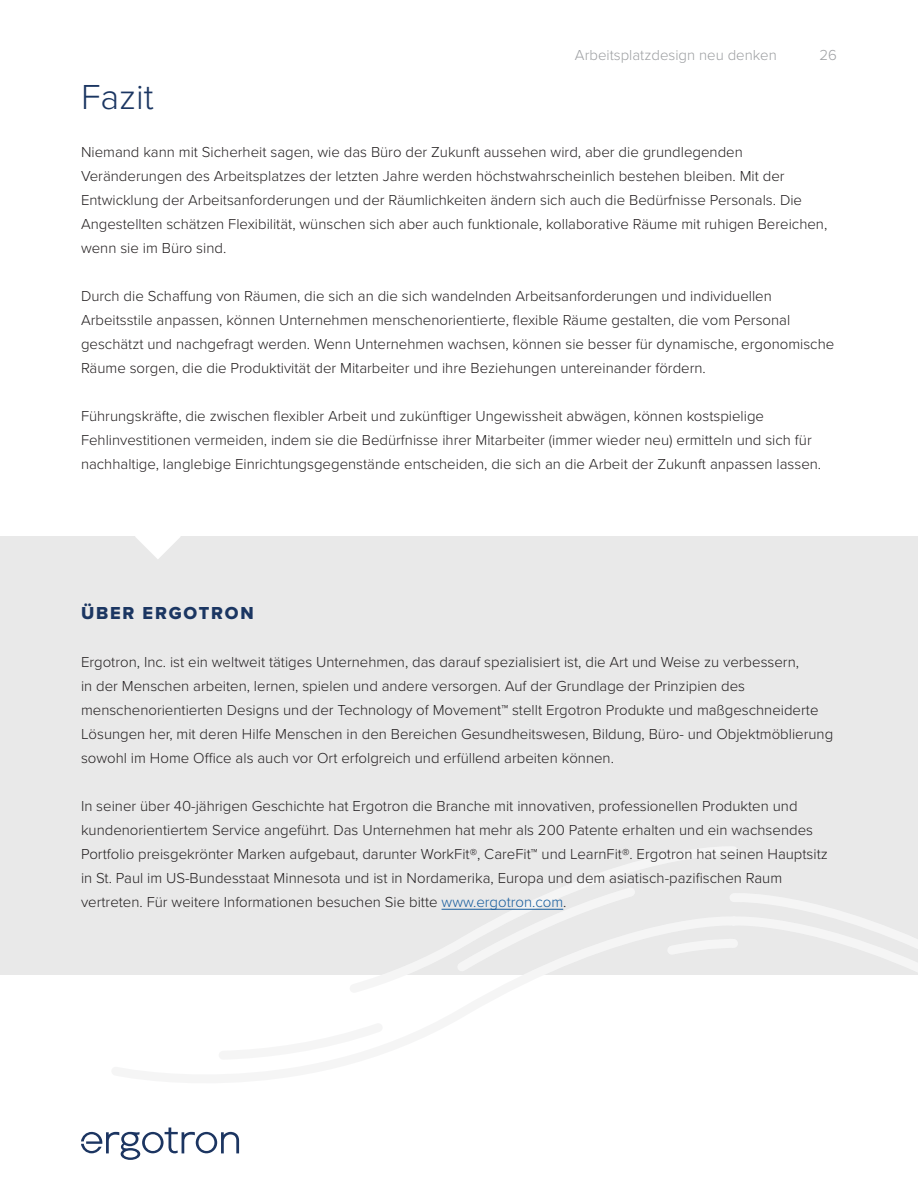
<style>
.page{position:relative;width:918px;height:1188px;background:#fff}
.page>*{position:absolute;margin:0;border:0;box-sizing:border-box;transform-origin:0 0}
.t1{font:300 36px "Proxima Nova";color:#1b3662}
.t2{font:18px "Proxima Nova Extrabld";letter-spacing:.1em;color:#1b3662}
.t3{font:300 15px/24px "Proxima Nova";color:#231f20}
.t4{font:300 15px "Proxima Nova";color:#9d9fa2}
.s1{color:#175d9e}
</style>
<div class="page">
<svg style="left:81px;top:1128px;width:158px;height:32px"></svg>
<div style="left:0;top:537px;width:918px;height:438px;background:#e9e9e9"></div>
<svg style="left:136px;top:537px;width:44px;height:22px"></svg>
<svg style="left:383px;top:847px;width:535px;height:128px"></svg>
<hr style="left:442px;top:909px;width:121px;height:1px;background:#175d9e">
<p class="t4" style="left:575px;top:44px;width:203px">Arbeitsplatzdesign neu denken</p>
<p class="t4" style="left:820px;top:44px;width:19px">26</p>
<p class="t1" style="left:81px;top:71px;width:74px">Fazit</p>
<p class="t3" style="left:81px;top:140px;width:748px">Niemand kann mit Sicherheit sagen, wie das Büro der Zukunft aussehen wird, aber die grundlegenden Veränderungen des Arbeitsplatzes der letzten Jahre werden höchstwahrscheinlich bestehen bleiben. Mit der Entwicklung der Arbeitsanforderungen und der Räumlichkeiten ändern sich auch die Bedürfnisse Personals. Die Angestellten schätzen Flexibilität, wünschen sich aber auch funktionale, kollaborative Räume mit ruhigen Bereichen, wenn sie im Büro sind.</p>
<p class="t3" style="left:81px;top:284px;width:755px">Durch die Schaffung von Räumen, die sich an die sich wandelnden Arbeitsanforderungen und individuellen Arbeitsstile anpassen, können Unternehmen menschenorientierte, flexible Räume gestalten, die vom Personal geschätzt und nachgefragt werden. Wenn Unternehmen wachsen, können sie besser für dynamische, ergonomische Räume sorgen, die die Produktivität der Mitarbeiter und ihre Beziehungen untereinander fördern.</p>
<p class="t3" style="left:81px;top:404px;width:742px">Führungskräfte, die zwischen flexibler Arbeit und zukünftiger Ungewissheit abwägen, können kostspielige<br>Fehlinvestitionen vermeiden, indem sie die Bedürfnisse ihrer Mitarbeiter (immer wieder neu) ermitteln und sich für nachhaltige, langlebige Einrichtungsgegenstände entscheiden, die sich an die Arbeit der Zukunft anpassen lassen.</p>
<p class="t2" style="left:81px;top:599px;width:174px">ÜBER ERGOTRON</p>
<p class="t3" style="left:81px;top:649px;width:754px">Ergotron, Inc. ist ein weltweit tätiges Unternehmen, das darauf spezialisiert ist, die Art und Weise zu verbessern,<br>in der Menschen arbeiten, lernen, spielen und andere versorgen. Auf der Grundlage der Prinzipien des menschenorientierten Designs und der Technology of Movement™ stellt Ergotron Produkte und maßgeschneiderte Lösungen her, mit deren Hilfe Menschen in den Bereichen Gesundheitswesen, Bildung, Büro- und Objektmöblierung sowohl im Home Office als auch vor Ort erfolgreich und erfüllend arbeiten können.</p>
<p class="t3" style="left:81px;top:793px;width:748px">In seiner über 40-jährigen Geschichte hat Ergotron die Branche mit innovativen, professionellen Produkten und kundenorientiertem Service angeführt. Das Unternehmen hat mehr als 200 Patente erhalten und ein wachsendes Portfolio preisgekrönter Marken aufgebaut, darunter WorkFit®, CareFit™ und LearnFit®. Ergotron hat seinen Hauptsitz in St. Paul im US-Bundesstaat Minnesota und ist in Nordamerika, Europa und dem asiatisch-pazifischen Raum vertreten. Für weitere Informationen besuchen Sie bitte <span class="s1">www.ergotron.com</span>.</p>
</div>
